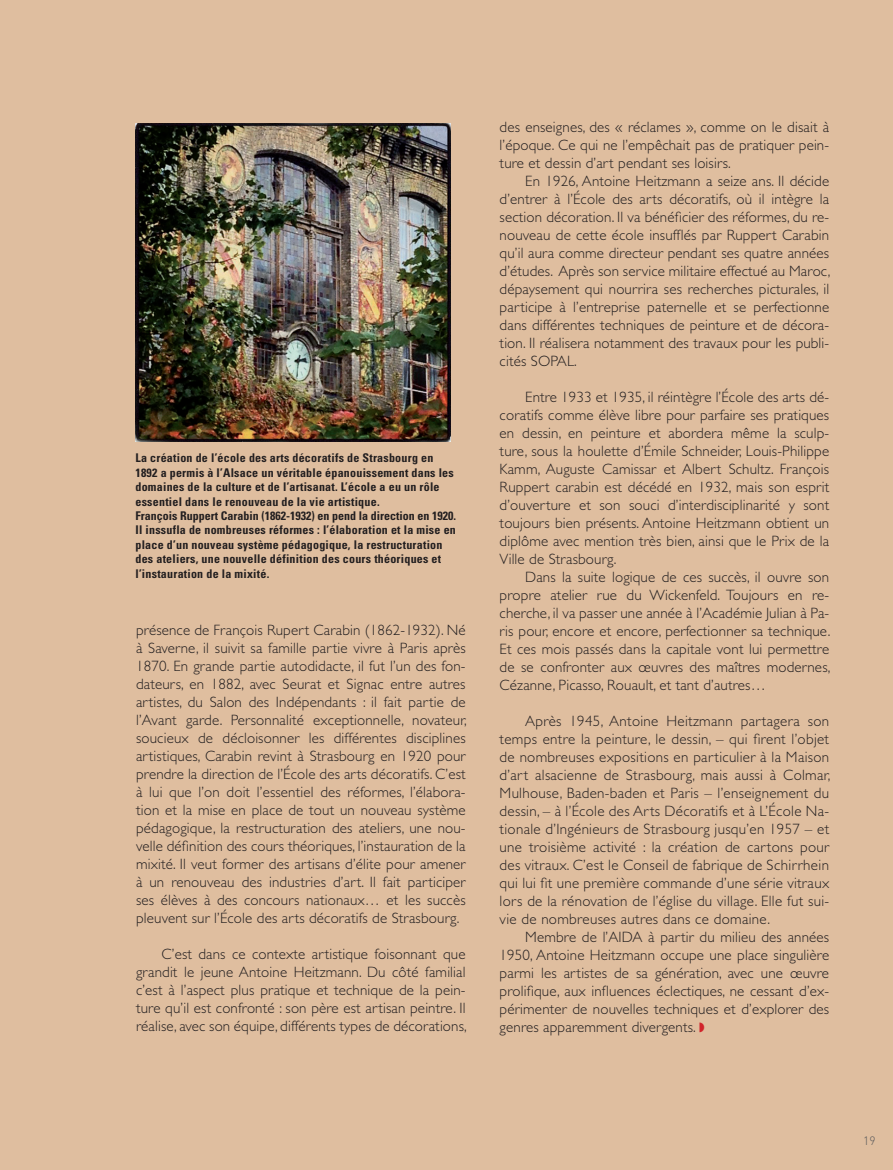
<style>
.page{position:relative;width:893px;height:1170px;background:#fff}
.page>*{position:absolute;margin:0;border:0;box-sizing:border-box;transform-origin:0 0}
.t1{font:300 15px/18px "Gill Sans";letter-spacing:.01em;color:#231f20;text-align:justify}
.t2{font:700 condensed 12px/14.4px "Univers LT Std";letter-spacing:.02em;color:#231f20}
.t3{font:300 12px "DIN";color:#57585a}
.s1{color:#d1232a}
</style>
<div class="page">
<div style="left:0;top:0;width:893px;height:1169px;background:#dfbe9f"></div>
<img style="left:135px;top:124px;width:315px;height:317px">
<p class="t2" style="left:135px;top:451px;width:320px">La création de l’école des arts décoratifs de Strasbourg en 1892 a permis à l’Alsace un véritable épanouissement dans les domaines de la culture et de l’artisanat. L’école a eu un rôle essentiel dans le renouveau de la vie artistique.</p>
<p class="t2" style="left:135px;top:508px;width:322px">François Ruppert Carabin (1862-1932) en pend la direction en 1920.<br>Il inssufla de nombreuses réformes : l’élaboration et la mise en place d’un nouveau système pédagogique, la restructuration des ateliers, une nouvelle définition des cours théoriques et l’instauration de la mixité.</p>
<p class="t1" style="left:136px;top:621px;width:332px">présence de François Rupert Carabin (1862-1932). Né à Saverne, il suivit sa famille partie vivre à Paris après 1870. En grande partie autodidacte, il fut l’un des fon&shy;dateurs, en 1882, avec Seurat et Signac entre autres artistes, du Salon des Indépendants : il fait partie de l’Avant garde. Personnalité exceptionnelle, novateur, soucieux de décloisonner les différentes disciplines artistiques, Carabin revint à Strasbourg en 1920 pour prendre la direction de l’École des arts décoratifs. C’est à lui que l’on doit l’essentiel des réformes, l’élabora&shy;tion et la mise en place de tout un nouveau système pédagogique, la restructuration des ateliers, une nou&shy;velle définition des cours théoriques, l’instauration de la mixité. Il veut former des artisans d’élite pour amener à un renouveau des industries d’art. Il fait participer ses élèves à des concours nationaux… et les succès pleuvent sur l’École des arts décoratifs de Strasbourg.</p>
<p class="t1" style="left:136px;top:945px;width:332px;text-indent:26px">C’est dans ce contexte artistique foisonnant que grandit le jeune Antoine Heitzmann. Du côté familial c’est à l’aspect plus pratique et technique de la pein&shy;ture qu’il est confronté : son père est artisan peintre. Il réalise, avec son équipe, différents types de décorations,</p>
<p class="t1" style="left:500px;top:118px;width:331px">des enseignes, des « réclames », comme on le disait à l’époque. Ce qui ne l’empêchait pas de pratiquer pein&shy;ture et dessin d’art pendant ses loisirs.</p>
<p class="t1" style="left:500px;top:172px;width:332px;text-indent:26px">En 1926, Antoine Heitzmann a seize ans. Il décide d’entrer à l’École des arts décoratifs, où il intègre la section décoration. Il va bénéficier des réformes, du re&shy;nouveau de cette école insufflés par Ruppert Carabin qu’il aura comme directeur pendant ses quatre années d’études. Après son service militaire effectué au Maroc, dépaysement qui nourrira ses recherches picturales, il participe à l’entreprise paternelle et se perfectionne dans différentes techniques de peinture et de décora&shy;tion. Il réalisera notamment des travaux pour les publi&shy;cités SOPAL.</p>
<p class="t1" style="left:500px;top:388px;width:331px;text-indent:26px">Entre 1933 et 1935, il réintègre l’École des arts dé&shy;coratifs comme élève libre pour parfaire ses pratiques en dessin, en peinture et abordera même la sculp&shy;ture, sous la houlette d’Émile Schneider, Louis-Philippe Kamm, Auguste Camissar et Albert Schultz. François Ruppert carabin est décédé en 1932, mais son esprit d’ouverture et son souci d’interdisciplinarité y sont toujours bien présents. Antoine Heitzmann obtient un diplôme avec mention très bien, ainsi que le Prix de la Ville de Strasbourg.</p>
<p class="t1" style="left:500px;top:568px;width:332px;text-indent:26px">Dans la suite logique de ces succès, il ouvre son propre atelier rue du Wickenfeld. Toujours en re&shy;cherche, il va passer une année à l’Académie Julian à Pa&shy;ris pour, encore et encore, perfectionner sa technique.<br>Et ces mois passés dans la capitale vont lui permettre de se confronter aux œuvres des maîtres modernes, Cézanne, Picasso, Rouault, et tant d’autres…</p>
<p class="t1" style="left:500px;top:712px;width:332px;text-indent:26px">Après 1945, Antoine Heitzmann partagera son temps entre la peinture, le dessin, – qui firent l’objet de nombreuses expositions en particulier à la Maison d’art alsacienne de Strasbourg, mais aussi à Colmar, Mulhouse, Baden-baden et Paris – l’enseignement du dessin, – à l’École des Arts Décoratifs et à L’École Na&shy;tionale d’Ingénieurs de Strasbourg jusqu’en 1957 – et une troisième activité : la création de cartons pour des vitraux. C’est le Conseil de fabrique de Schirrhein qui lui fit une première commande d’une série vitraux lors de la rénovation de l’église du village. Elle fut sui&shy;vie de nombreuses autres dans ce domaine.</p>
<p class="t1" style="left:500px;top:928px;width:331px;text-indent:26px">Membre de l’AIDA à partir du milieu des années 1950, Antoine Heitzmann occupe une place singulière parmi les artistes de sa génération, avec une œuvre prolifique, aux influences éclectiques, ne cessant d’ex&shy;périmenter de nouvelles techniques et d’explorer des genres apparemment divergents. <span class="s1">◗</span></p>
<p class="t3" style="left:863px;top:1133px;width:14px">19</p>
</div>
